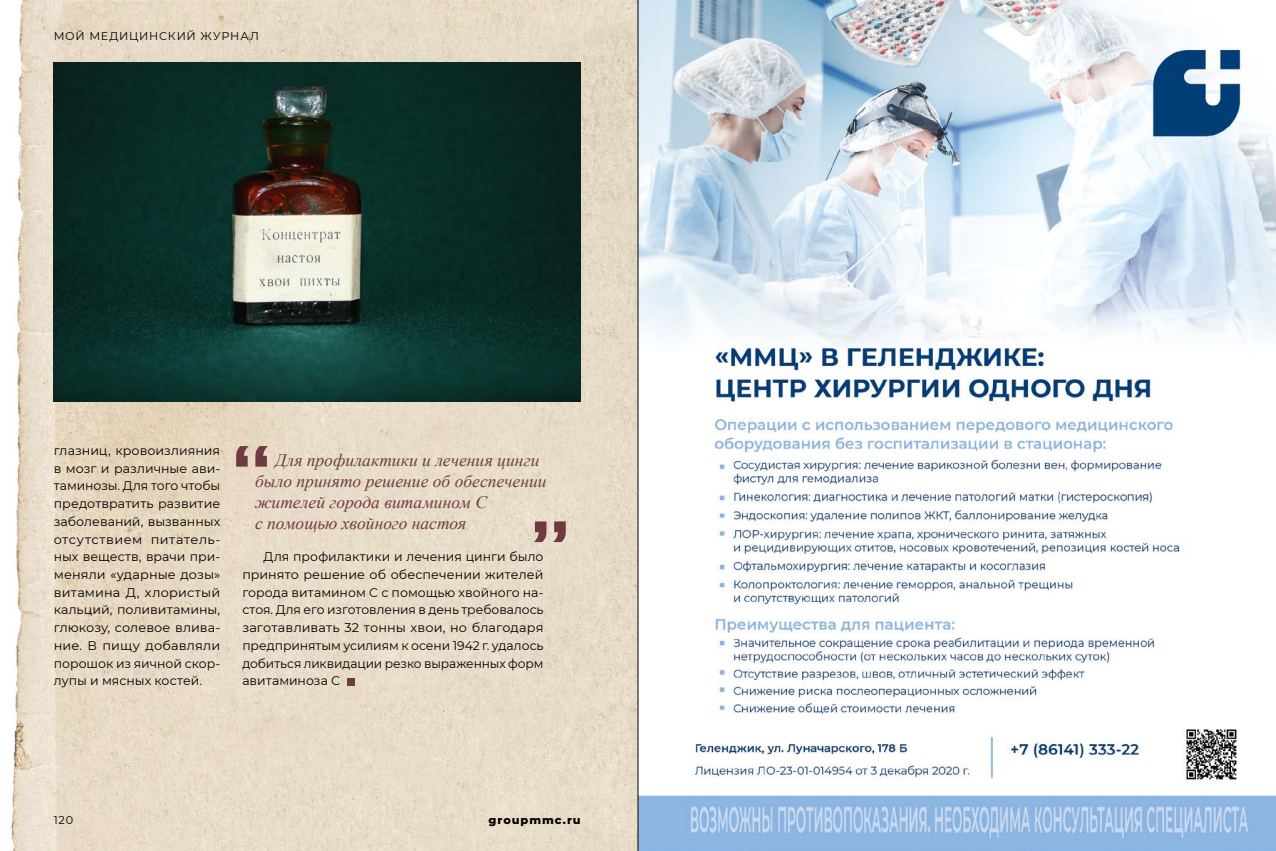
<style>
.page{position:relative;width:1276px;height:851px;background:#fff}
.page>*{position:absolute;margin:0;border:0;box-sizing:border-box;transform-origin:0 0}
.t1{font:italic 17.5px/21px "Times New Roman";color:#6e3b44}
.t2{font:12.5px/17.8px "Montserrat";color:#000;text-align:justify}
.t3{font:11.25px "Montserrat";letter-spacing:.07em;color:#000}
.t4{font:800 11.25px "Montserrat";letter-spacing:.085em;color:#000}
</style>
<div class="page">
<img style="left:11px;top:0;width:1265px;height:850px">
<img style="left:54px;top:63px;width:527px;height:338px">
<div style="left:347px;top:677px;width:8px;height:8px;background:#6e3b44"></div>
<svg style="left:534px;top:521px;width:32px;height:21px"></svg>
<svg style="left:236px;top:446px;width:32px;height:20px"></svg>
<hr style="left:638px;top:0;width:1px;height:850px;background:#000">
<p class="t3" style="left:54px;top:28px;width:207px">мой М едицинский журнал</p>
<p class="t2" style="left:54px;top:441px;width:168px">глазниц, кровоизлияния в мозг и различные ави&shy;таминозы. Для того чтобы предотвратить развитие заболеваний, вызванных отсутствием питатель&shy;ных веществ, врачи при&shy;меняли «ударные дозы» витамина Д, хлористый кальций, поливитамины, глюкозу, солевое влива&shy;ние. В пищу добавляли порошок из яичной скор&shy;лупы и мясных костей.</p>
<h1 class="t1" style="left:255px;top:449px;width:293px;text-indent:20px">Для профилактики и лечения цинги было принято решение об обеспечении жителей города витамином C<br>с помощью хвойного настоя</h1>
<p class="t2" style="left:242px;top:547px;width:303px;text-indent:21px">Для профилактики и лечения цинги было принято решение об обеспечении жителей города витамином C с помощью хвойного на&shy;стоя. Для его изготовления в день требовалось заготавливать 32 тонны хвои, но благодаря предпринятым усилиям к осени 1942 г. удалось добиться ликвидации резко выраженных форм авитаминоза С</p>
<p class="t3" style="left:54px;top:812px;width:21px">120</p>
<p class="t4" style="left:488px;top:811px;width:94px">groupmmc.ru</p>
</div>
